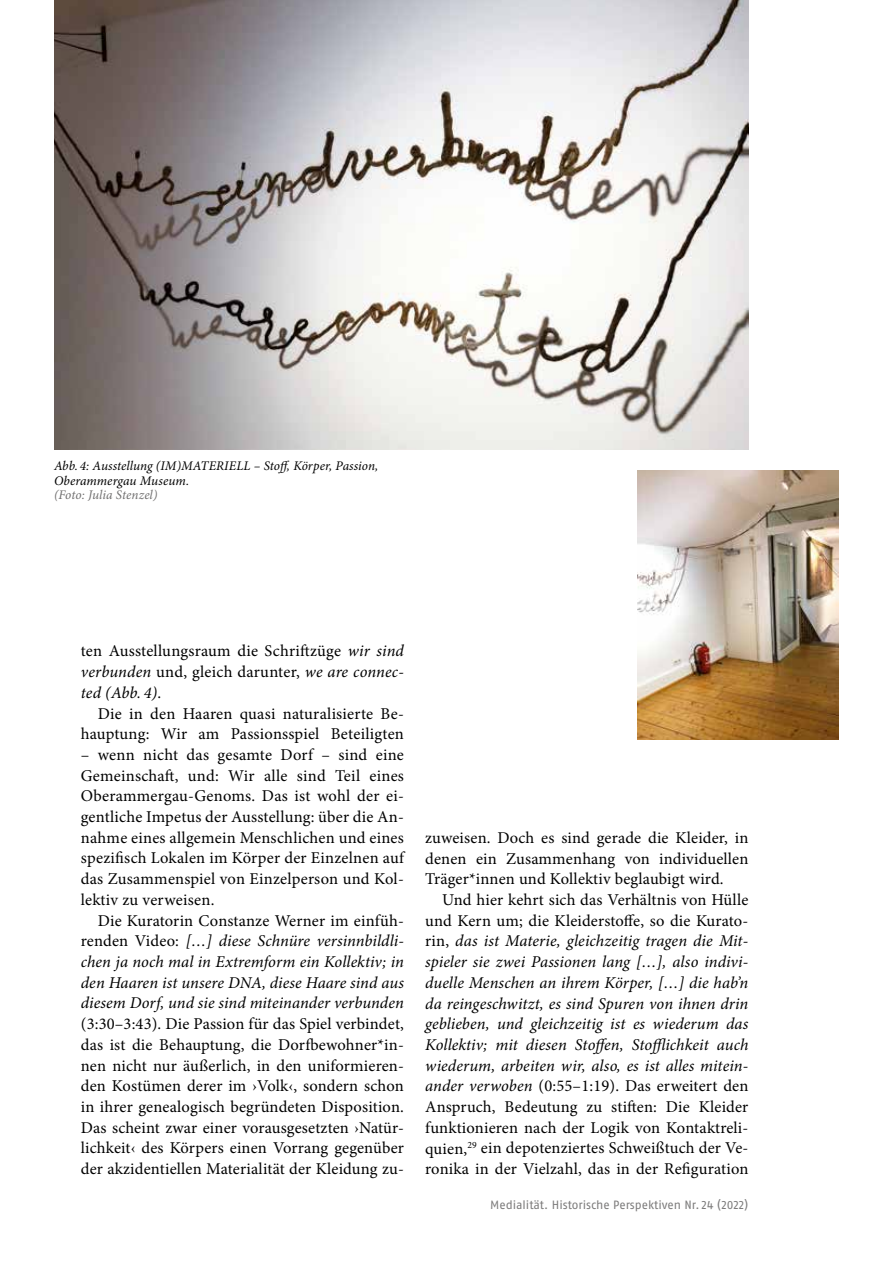
<style>
.page{position:relative;width:893px;height:1263px;background:#fff}
.page>*{position:absolute;margin:0;border:0;box-sizing:border-box;transform-origin:0 0}
.t1{font:16.5px/20.7px "Minion Pro";letter-spacing:.01em;color:#000;text-align:justify}
.t2{font:italic 16.5px/20.7px "Minion Pro";letter-spacing:.005em;color:#000;text-align:justify}
.t3{font:italic 13.2px/14.7px "Minion Pro";color:#000}
.t4{font:italic 13.2px "Minion Pro";color:#706f6f}
.t5{font:12px "Fago No Regular LF";color:#7c7b7b}
.s1{font-style:italic}
.s2{font-style:normal}
</style>
<div class="page">
<img style="left:54px;top:0;width:694px;height:449px">
<img style="left:638px;top:470px;width:201px;height:269px">
<p class="t3" style="left:54px;top:458px;width:326px">Abb. 4: Ausstellung (IM)MATERIELL – Stoff, Körper, Passion,<br>Oberammergau Museum.</p>
<p class="t4" style="left:54px;top:486px;width:105px">(Foto: Julia Stenzel)</p>
<p class="t1" style="left:81px;top:641px;width:325px">ten Ausstellungsraum die Schriftzüge <span class="s1">wir sind verbunden</span> und, gleich darunter, <span class="s1">we are connec&shy;ted (Abb. 4)</span>.</p>
<p class="t1" style="left:81px;top:703px;width:325px;text-align:right">Die in den Haaren quasi naturalisierte Be&shy;hauptung: Wir am Passionsspiel Beteiligten</p>
<p class="t1" style="left:81px;top:744px;width:325px">– wenn nicht das gesamte Dorf – sind eine Gemeinschaft, und: Wir alle sind Teil eines Oberammergau-Genoms. Das ist wohl der ei&shy;gentliche Impetus der Ausstellung: über die An&shy;nahme eines allgemein Menschlichen und eines spezifisch Lokalen im Körper der Einzelnen auf das Zusammenspiel von Einzelperson und Kol&shy;lektiv zu verweisen.</p>
<p class="t2" style="left:81px;top:910px;width:325px;text-indent:17px"><span class="s2">Die Kuratorin Constanze Werner im einfüh&shy;renden Video:</span> […] diese Schnüre versinnbildli&shy;chen ja noch mal in Extremform ein Kollektiv; in den Haaren ist unsere DNA, diese Haare sind aus diesem Dorf, und sie sind miteinander verbunden</p>
<p class="t1" style="left:81px;top:1013px;width:325px">(3:30–3:43). Die Passion für das Spiel verbindet, das ist die Behauptung, die Dorfbewohner*in&shy;nen nicht nur äußerlich, in den uniformieren&shy;den Kostümen derer im ›Volk‹, sondern schon in ihrer genealogisch begründeten Disposition.<br>Das scheint zwar einer vorausgesetzten ›Natür&shy;lichkeit‹ des Körpers einen Vorrang gegenüber der akzidentiellen Materialität der Kleidung zu-</p>
<p class="t1" style="left:425px;top:827px;width:325px">zuweisen. Doch es sind gerade die Kleider, in denen ein Zusammenhang von individuellen Träger*innen und Kollektiv beglaubigt wird.</p>
<p class="t2" style="left:425px;top:889px;width:325px;text-indent:17px"><span class="s2">Und hier kehrt sich das Verhältnis von Hülle und Kern um; die Kleiderstoffe, so die Kurato&shy;rin,</span> das ist Materie, gleichzeitig tragen die Mit&shy;spieler sie zwei Passionen lang […], also indivi&shy;duelle Menschen an ihrem Körper, […] die hab’n da reingeschwitzt, es sind Spuren von ihnen drin geblieben, und gleichzeitig ist es wiederum das Kollektiv; mit diesen Stoffen, Stofflichkeit auch wiederum, arbeiten wir, also, es ist alles mitein&shy;ander verwoben <span class="s2">(0:55–1:19). Das erweitert den Anspruch, Bedeutung zu stiften: Die Kleider funktionieren nach der Logik von Kontaktreli&shy;quien,</span><sup>29</sup> <span class="s2">ein depotenziertes Schweißtuch der Ve&shy;ronika in der Vielzahl, das in der Refiguration</span></p>
<p class="t5" style="left:490px;top:1198px;width:260px">Medialität. Historische Perspektiven Nr. 24 (2022)</p>
</div>
